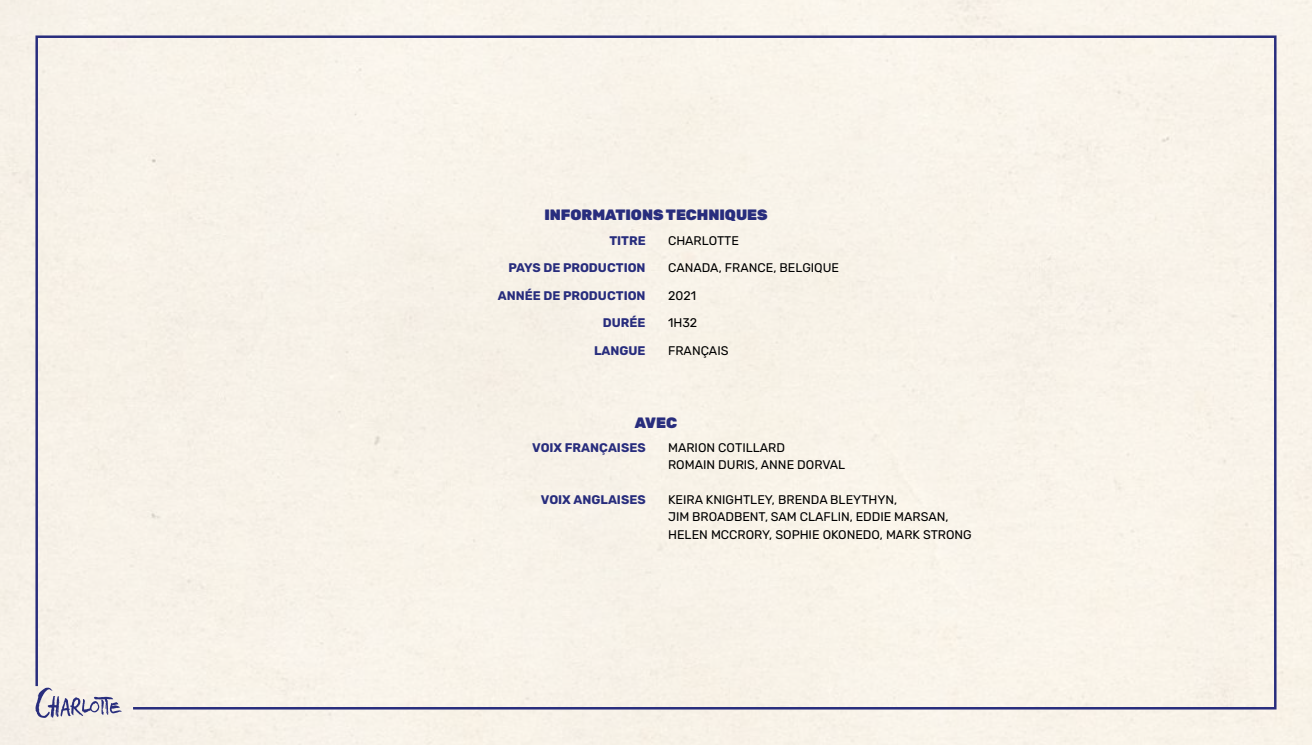
<style>
.page{position:relative;width:1312px;height:745px;background:#fff}
.page>*{position:absolute;margin:0;border:0;box-sizing:border-box;transform-origin:0 0}
.t1{font:900 15px "Rubik";letter-spacing:-.005em;color:#282d7d}
.t2{font:12.5px/17.2px "Rubik";color:#000}
.t3{font:700 12.5px "Rubik";color:#282d7d}
</style>
<div class="page">
<div style="left:0;top:0;width:1311px;height:744px;background:#f8f3e9"></div>
<div style="left:34px;top:34px;width:1243px;height:676px;background:#f8f3e9"></div>
<svg style="left:35px;top:687px;width:87px;height:30px;background:#c4c1cd"></svg>
<p class="t1" style="left:544px;top:206px;width:225px">INFORMATIONS TECHNIQUES</p>
<p class="t3" style="left:609px;top:233px;width:38px">TITRE</p>
<p class="t2" style="left:668px;top:232px;width:72px">CHARLOTTE</p>
<p class="t3" style="left:508px;top:261px;width:139px">PAYS DE PRODUCTION</p>
<p class="t2" style="left:668px;top:259px;width:172px">CANADA, FRANCE, BELGIQUE</p>
<p class="t3" style="left:497px;top:288px;width:149px">ANNÉE DE PRODUCTION</p>
<p class="t2" style="left:668px;top:287px;width:29px">2021</p>
<p class="t3" style="left:603px;top:316px;width:44px">DURÉE</p>
<p class="t2" style="left:668px;top:314px;width:31px">1H32</p>
<p class="t3" style="left:594px;top:343px;width:53px">LANGUE</p>
<p class="t2" style="left:668px;top:342px;width:62px">FRANÇAIS</p>
<p class="t1" style="left:634px;top:413px;width:44px">AVEC</p>
<p class="t3" style="left:532px;top:440px;width:115px">VOIX FRANÇAISES</p>
<p class="t2" style="left:668px;top:439px;width:179px">MARION COTILLARD<br>ROMAIN DURIS, ANNE DORVAL</p>
<p class="t3" style="left:540px;top:492px;width:106px">VOIX ANGLAISES</p>
<p class="t2" style="left:668px;top:491px;width:305px">KEIRA KNIGHTLEY, BRENDA BLEYTHYN,<br>JIM BROADBENT, SAM CLAFLIN, EDDIE MARSAN,<br>HELEN MCCRORY, SOPHIE OKONEDO, MARK STRONG</p>
</div>
